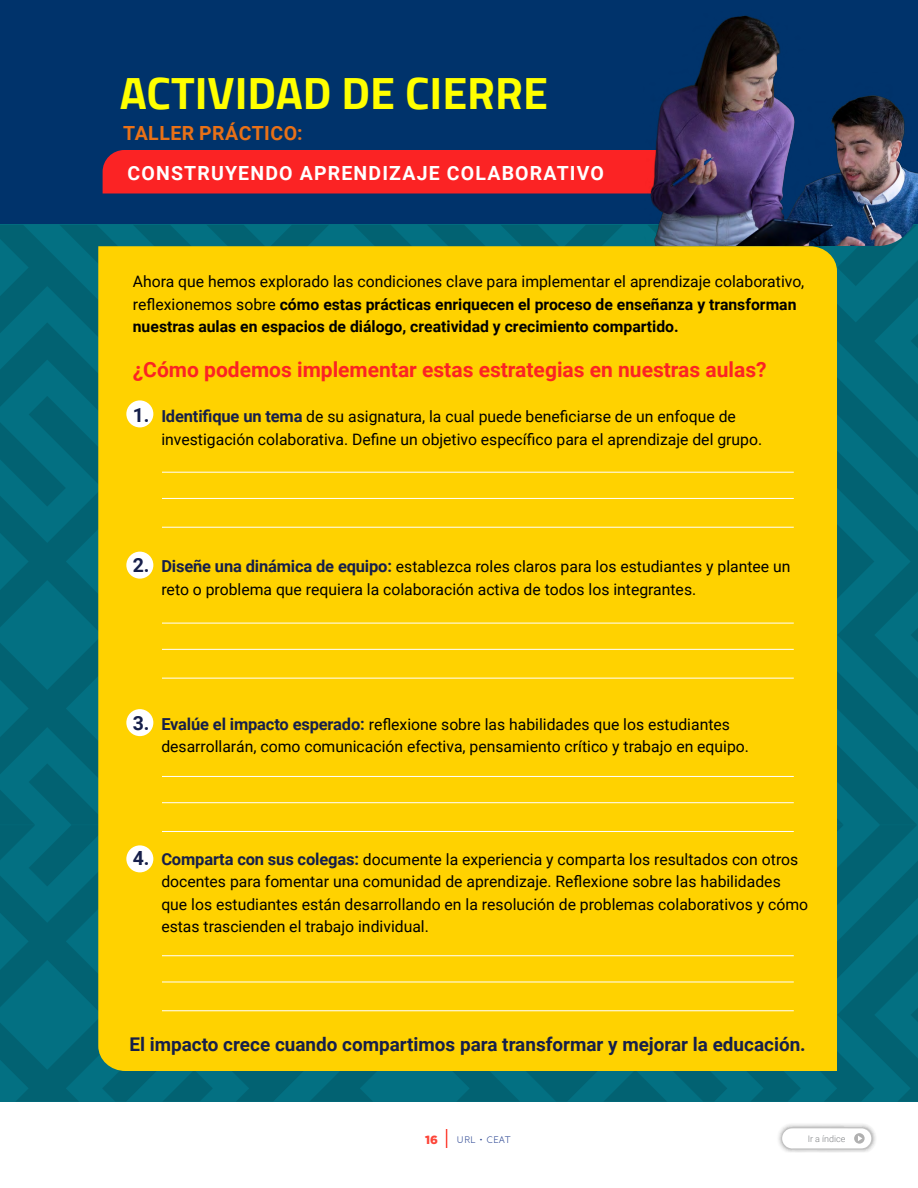
<style>
.page{position:relative;width:918px;height:1188px;background:#fff}
.page>*{position:absolute;margin:0;border:0;box-sizing:border-box;transform-origin:0 0}
.t1{font:700 45px "Cairo";color:#ff0}
.t2{font:700 21px "Roboto";color:#fb2324}
.t3{font:700 19.5px "Roboto";letter-spacing:.06em;color:#fff}
.t4{font:700 19.5px "Roboto";letter-spacing:.025em;color:#e97117}
.t5{font:700 18.9px "Roboto";color:#161f4a}
.t6{font:15.75px/22.5px "Roboto";color:#000}
.t7{font:700 15.75px/22.5px "Roboto";color:#000}
.t8{font:900 11.85px "Gotham";color:#fd4539}
.t9{font:11.7px "Andis";color:#25408f}
.t10{font:300 9px "Roboto";color:#808285}
.s1{font-weight:400}
.s2{font-weight:700;font-size:19.5px;color:#161f4a}
.s3{font-weight:700;font-size:16.5px;color:#161f4a}
</style>
<div class="page">
<svg style="left:446px;top:1129px;width:1px;height:19px"></svg>
<img style="left:778px;top:1124px;width:98px;height:28px">
<div style="left:782px;top:1128px;width:89px;height:20px;background:#fff;border-radius:10px"></div>
<svg style="left:854px;top:1133px;width:11px;height:11px"></svg>
<div style="left:0;top:0;width:918px;height:224px;background:#00336b"></div>
<svg style="left:213px;top:225px;width:705px;height:97px;background:#026879"></svg>
<svg style="left:837px;top:322px;width:81px;height:441px;background:#026879"></svg>
<svg style="left:911px;top:628px;width:7px;height:14px"></svg>
<svg style="left:0;top:225px;width:213px;height:600px;background:#02697a"></svg>
<div style="left:103px;top:150px;width:540px;height:44px;background:#fb2324"></div>
<svg style="left:0;top:825px;width:176px;height:277px;background:#02697a"></svg>
<svg style="left:176px;top:1071px;width:251px;height:31px;background:#02697a"></svg>
<svg style="left:427px;top:763px;width:491px;height:339px;background:#02697a"></svg>
<div style="left:98px;top:246px;width:739px;height:825px;background:#ffd200"></div>
<div style="left:126px;top:400px;width:27px;height:27px;background:#fff;border-radius:50%"></div>
<div style="left:126px;top:552px;width:27px;height:27px;background:#fff;border-radius:50%"></div>
<div style="left:126px;top:709px;width:27px;height:27px;background:#fff;border-radius:50%"></div>
<img style="left:643px;top:15px;width:275px;height:231px">
<div style="left:126px;top:845px;width:27px;height:27px;background:#fff;border-radius:50%"></div>
<hr style="left:162px;top:472px;width:632px;height:1px;background:#fff">
<hr style="left:162px;top:498px;width:632px;height:1px;background:#fff">
<hr style="left:162px;top:527px;width:632px;height:1px;background:#fff">
<hr style="left:162px;top:623px;width:632px;height:1px;background:#fff">
<hr style="left:162px;top:649px;width:632px;height:1px;background:#fff">
<hr style="left:162px;top:678px;width:632px;height:1px;background:#fff">
<hr style="left:162px;top:776px;width:632px;height:1px;background:#fff">
<hr style="left:162px;top:802px;width:632px;height:1px;background:#fff">
<hr style="left:162px;top:831px;width:632px;height:1px;background:#fff">
<hr style="left:162px;top:955px;width:632px;height:1px;background:#fff">
<hr style="left:162px;top:982px;width:632px;height:1px;background:#fff">
<hr style="left:162px;top:1011px;width:632px;height:1px;background:#fff">
<h1 class="t1" style="left:120px;top:67px;width:430px">ACTIVIDAD DE CIERRE</h1>
<p class="t4" style="left:123px;top:119px;width:181px">TALLER PRÁCTICO:</p>
<p class="t3" style="left:128px;top:160px;width:478px">CONSTRUYENDO APRENDIZAJE COLABORATIVO</p>
<p class="t7" style="left:133px;top:270px;width:673px"><span class="s1">Ahora que hemos explorado las condiciones clave para implementar el aprendizaje colaborativo, reflexionemos sobre</span> cómo estas prácticas enriquecen el proceso de enseñanza y transforman nuestras aulas en espacios de diálogo, creatividad y crecimiento compartido.</p>
<h2 class="t2" style="left:133px;top:355px;width:635px">¿Cómo podemos implementar estas estrategias en nuestras aulas?</h2>
<p class="t6" style="left:161px;top:405px;width:602px;text-indent:-29px"><span class="s2">1.</span> <span class="s3">Identifique un tema</span> de su asignatura, la cual puede beneficiarse de un enfoque de investigación colaborativa. Define un objetivo específico para el aprendizaje del grupo.</p>
<p class="t6" style="left:161px;top:555px;width:631px;text-indent:-28px"><span class="s2">2.</span> <span class="s3">Diseñe una dinámica de equipo:</span> establezca roles claros para los estudiantes y plantee un reto o problema que requiera la colaboración activa de todos los integrantes.</p>
<p class="t6" style="left:161px;top:712px;width:589px;text-indent:-29px"><span class="s2">3.</span> <span class="s3">Evalúe el impacto esperado:</span> reflexione sobre las habilidades que los estudiantes desarrollarán, como comunicación efectiva, pensamiento crítico y trabajo en equipo.</p>
<p class="t6" style="left:161px;top:847px;width:648px;text-indent:-28px"><span class="s2">4.</span> <span class="s3">Comparta con sus colegas:</span> documente la experiencia y comparta los resultados con otros docentes para fomentar una comunidad de aprendizaje. Reflexione sobre las habilidades que los estudiantes están desarrollando en la resolución de problemas colaborativos y cómo estas trascienden el trabajo individual.</p>
<p class="t5" style="left:129px;top:1031px;width:678px">El impacto crece cuando compartimos para transformar y mejorar la educación.</p>
<p class="t8" style="left:425px;top:1131px;width:14px">16</p>
<p class="t9" style="left:457px;top:1132px;width:56px">URL • CEAT</p>
<p class="t10" style="left:808px;top:1132px;width:39px">Ir a índice</p>
</div>
